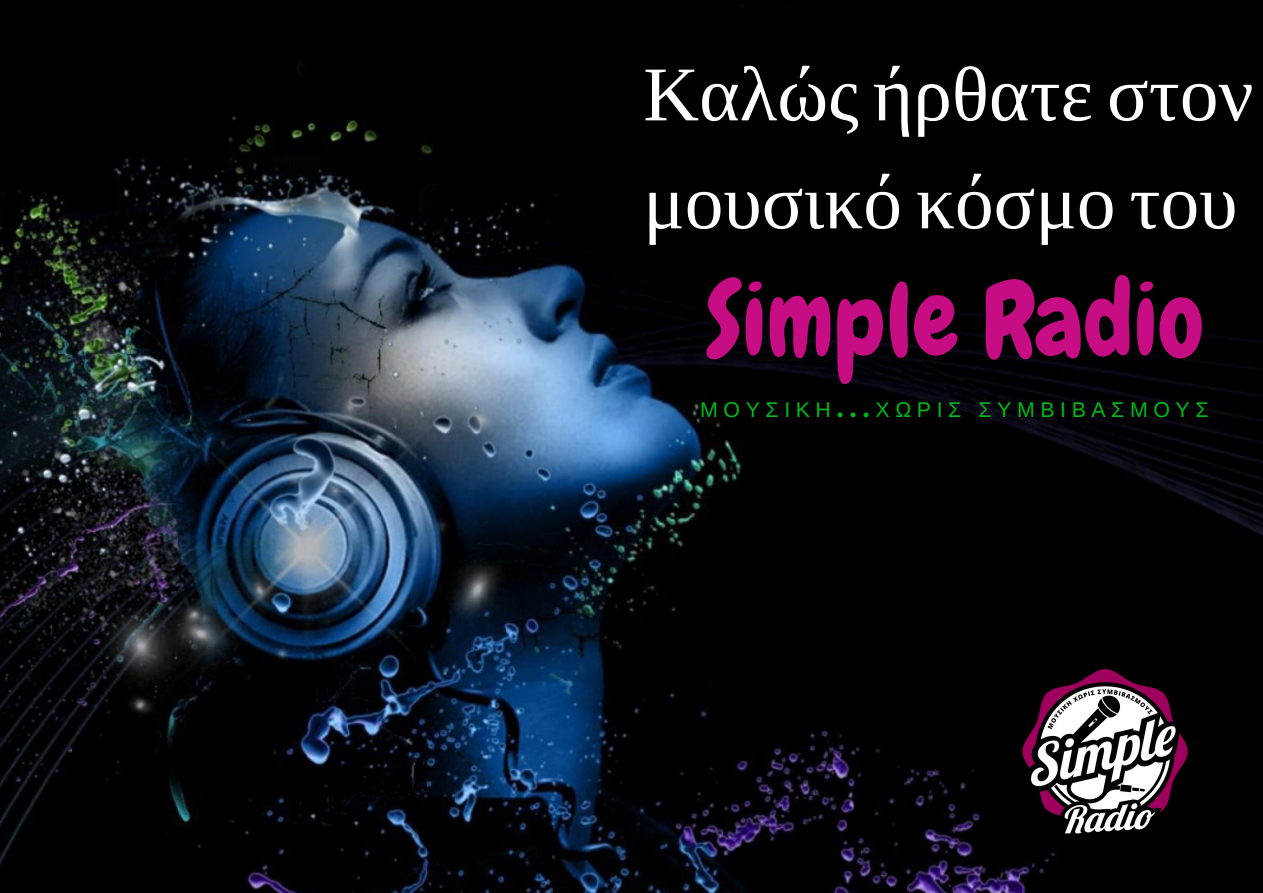
<style>
.page{position:relative;width:1263px;height:893px;background:#fff}
.page>*{position:absolute;margin:0;border:0;box-sizing:border-box;transform-origin:0 0}
.t1{font:102.6px "Chewy";color:#c60d83}
.t2{font:77.4px/108px "Liberation Serif";color:#fff}
.t3{font:21.45px "Liberation Sans";letter-spacing:.26em;color:#01b71e}
.s1{font-family:"League Spartan";font-weight:700}
</style>
<div class="page">
<img style="left:0;top:6px;width:1263px;height:887px">
<img style="left:1019px;top:666px;width:172px;height:172px">
<p class="t2" style="left:643px;top:40px;width:612px">Καλώς ήρθατε στον μουσικό κόσμο του</p>
<h1 class="t1" style="left:706px;top:255px;width:499px">Simple Radio</h1>
<p class="t3" style="left:700px;top:397px;width:510px">ΜΟΥΣΙΚΗ<span class="s1">...</span>ΧΩΡΙΣ ΣΥΜΒΙΒΑΣΜΟΥΣ</p>
</div>
